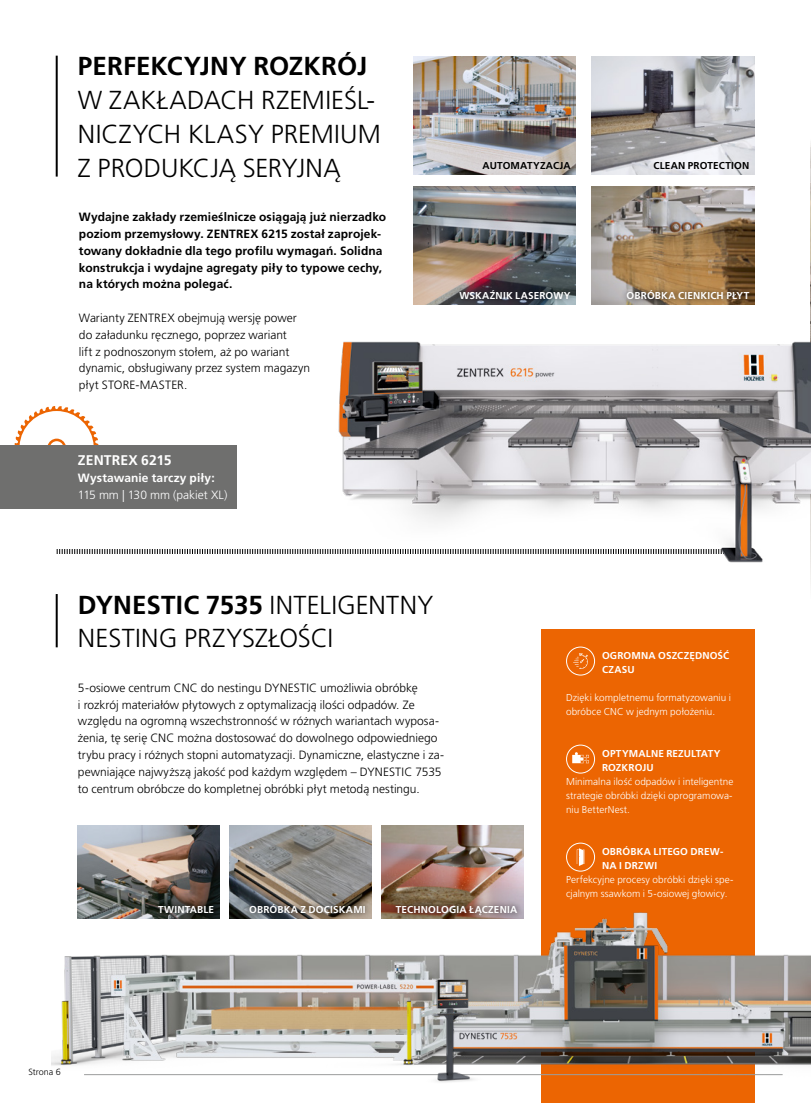
<style>
.page{position:relative;width:811px;height:1103px;background:#fff}
.page>*{position:absolute;margin:0;border:0;box-sizing:border-box;transform-origin:0 0}
.t1{font:300 26px/33.8px "Frutiger LT Pro";color:#000}
.t2{font:700 26px "Frutiger LT Pro";color:#000}
.t3{font:700 14px "Frutiger LT Pro";letter-spacing:.005em;color:#fff}
.t4{font:300 12px/16.8px "Frutiger LT Pro";color:#000}
.t5{font:700 12px/16.8px "Frutiger LT Pro";letter-spacing:.01em;color:#000}
.t6{font:700 12px "Frutiger LT Pro";letter-spacing:.01em;color:#fff}
.t7{font:300 12px "Frutiger LT Pro";color:#fff}
.t8{font:300 10px/14px "Frutiger LT Pro";letter-spacing:.005em;color:#fff}
.t9{font:700 10px/14px "Frutiger LT Pro";letter-spacing:.015em;color:#fff}
.t10{font:700 10px "Frutiger LT Pro";letter-spacing:.015em;color:#000}
.t11{font:300 9px "Frutiger LT Pro";color:#000}
.s1{font-weight:700}
</style>
<div class="page">
<hr style="left:810px;top:379px;width:1px;height:724px;background:#e7e2de">
<hr style="left:810px;top:0;width:1px;height:397px;background:#b8b4b1">
<img style="left:810px;top:213px;width:1px;height:387px">
<hr style="left:810px;top:89px;width:1px;height:124px;background:#ec6502">
<img style="left:592px;top:57px;width:162px;height:117px">
<img style="left:413px;top:57px;width:162px;height:117px">
<img style="left:592px;top:187px;width:162px;height:86px">
<img style="left:413px;top:187px;width:162px;height:86px">
<svg style="left:14px;top:406px;width:85px;height:39px"></svg>
<div style="left:541px;top:629px;width:214px;height:474px;background:#ec6502"></div>
<svg style="left:56px;top:549px;width:257px;height:5px"></svg>
<img style="left:313px;top:273px;width:498px;height:290px">
<div style="left:0;top:445px;width:237px;height:64px;background:#6f6f6e"></div>
<svg style="left:810px;top:487px;width:1px;height:29px"></svg>
<svg style="left:810px;top:562px;width:1px;height:28px"></svg>
<svg style="left:810px;top:525px;width:1px;height:28px"></svg>
<hr style="left:56px;top:594px;width:2px;height:53px;background:#000">
<svg style="left:573px;top:653px;width:15px;height:16px"></svg>
<div style="left:566px;top:646px;width:29px;height:29px;border:1px solid #fff;border-radius:50%"></div>
<div style="left:647px;top:155px;width:108px;height:20px;background:#fff;opacity:.75"></div>
<div style="left:621px;top:284px;width:134px;height:21px;background:#000;opacity:.75"></div>
<hr style="left:56px;top:56px;width:2px;height:121px;background:#000">
<div style="left:453px;top:284px;width:123px;height:21px;background:#000;opacity:.75"></div>
<div style="left:477px;top:155px;width:99px;height:20px;background:#fff;opacity:.75"></div>
<img style="left:52px;top:729px;width:759px;height:374px">
<img style="left:421px;top:972px;width:66px;height:115px">
<h1 class="t2" style="left:78px;top:51px;width:291px">PERFEKCYJNY ROZKRÓJ</h1>
<h1 class="t1" style="left:78px;top:83px;width:304px">W ZAKŁADACH RZEMIEŚL-<br>NICZYCH KLASY PREMIUM<br>Z PRODUKCJĄ SERYJNĄ</h1>
<p class="t5" style="left:79px;top:209px;width:309px">Wydajne zakłady rzemieślnicze osiągają już nierzadko poziom przemysłowy. ZENTREX 6215 został zaprojek&shy;towany dokładnie dla tego profilu wymagań. Solidna konstrukcja i wydajne agregaty piły to typowe cechy, na których można polegać.</p>
<p class="t4" style="left:79px;top:310px;width:233px">Warianty ZENTREX obejmują wersję power do załadunku ręcznego, poprzez wariant<br>lift z podnoszonym stołem, aż po wariant dynamic, obsługiwany przez system magazyn płyt STORE-MASTER.</p>
<p class="t3" style="left:78px;top:452px;width:95px">ZENTREX 6215</p>
<p class="t6" style="left:78px;top:471px;width:138px">Wystawanie tarczy piły:</p>
<p class="t7" style="left:78px;top:488px;width:151px">115 mm | 130 mm (pakiet XL)</p>
<p class="t10" style="left:482px;top:160px;width:89px">AUTOMATYZACJA</p>
<p class="t9" style="left:459px;top:288px;width:113px">WSKAŹNIK LASEROWY</p>
<p class="t10" style="left:653px;top:160px;width:97px">CLEAN PROTECTION</p>
<p class="t9" style="left:626px;top:288px;width:124px">OBRÓBKA CIENKICH PŁYT</p>
<h1 class="t1" style="left:78px;top:588px;width:357px"><span class="s1">DYNESTIC 7535</span> INTELIGENTNY<br>NESTING PRZYSZŁOŚCI</h1>
<p class="t4" style="left:78px;top:679px;width:367px">5-osiowe centrum CNC do nestingu DYNESTIC umożliwia obróbkę<br>i rozkrój materiałów płytowych z optymalizacją ilości odpadów. Ze względu na ogromną wszechstronność w różnych wariantach wyposa&shy;żenia, tę serię CNC można dostosować do dowolnego odpowiedniego trybu pracy i różnych stopni automatyzacji. Dynamiczne, elastyczne i za&shy;pewniające najwyższą jakość pod każdym względem – DYNESTIC 7535 to centrum obróbcze do kompletnej obróbki płyt metodą nestingu.</p>
<p class="t9" style="left:602px;top:649px;width:129px">OGROMNA OSZCZĘDNOŚĆ<br>CZASU</p>
<p class="t8" style="left:566px;top:691px;width:166px">Dzięki kompletnemu formatyzowaniu i obróbce CNC w jednym położeniu.</p>
<p class="t9" style="left:602px;top:747px;width:120px">OPTYMALNE REZULTATY<br>ROZKROJU</p>
<p class="t8" style="left:566px;top:775px;width:169px;text-align:justify">Minimalna ilość odpadów i inteligentne strategie obróbki dzięki oprogramowa&shy;niu BetterNest.</p>
<p class="t9" style="left:602px;top:845px;width:123px">OBRÓBKA LITEGO DREW-<br>NA I DRZWI</p>
<p class="t8" style="left:566px;top:873px;width:169px">Perfekcyjne procesy obróbki dzięki spe&shy;cjalnym ssawkom i 5-osiowej głowicy.</p>
<p class="t9" style="left:158px;top:902px;width:58px">TWINTABLE</p>
<p class="t9" style="left:249px;top:902px;width:118px">OBRÓBKA Z DOCISKAMI</p>
<p class="t9" style="left:396px;top:902px;width:123px">TECHNOLOGIA ŁĄCZENIA</p>
<p class="t11" style="left:28px;top:1066px;width:34px">Strona 6</p>
</div>
